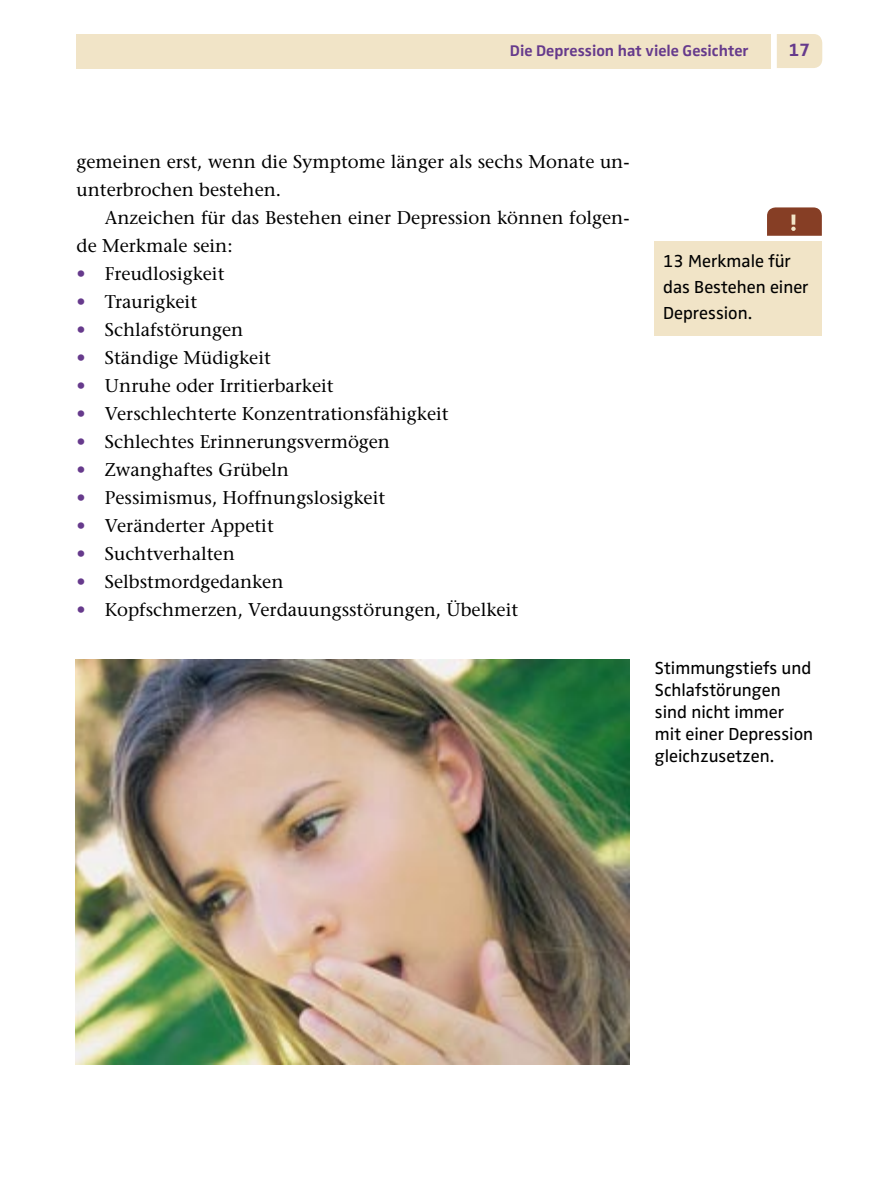
<style>
.page{position:relative;width:879px;height:1191px;background:#fff}
.page>*{position:absolute;margin:0;border:0;box-sizing:border-box;transform-origin:0 0}
.t1{font:18.4px/28px "Stone Serif";color:#000}
.t2{font:700 18.4px "Zwo Pro";color:#663a8c}
.t3{font:18px/22px "Zwo Pro";color:#000}
.t4{font:700 16px "Zwo Pro";color:#663a8c}
.s1{color:#663a8c}
</style>
<div class="page">
<div style="left:77px;top:34px;width:694px;height:34px;background:#f1e4c7"></div>
<div style="left:777px;top:34px;width:45px;height:34px;background:#f1e4c7"></div>
<div style="left:654px;top:241px;width:168px;height:95px;background:#f1e4c7"></div>
<svg style="left:767px;top:207px;width:55px;height:29px;background:#8e4c34"></svg>
<img style="left:75px;top:659px;width:554px;height:405px">
<p class="t4" style="left:510px;top:41px;width:240px">Die Depression hat viele Gesichter</p>
<p class="t2" style="left:789px;top:39px;width:23px">17</p>
<p class="t1" style="left:77px;top:148px;width:554px">gemeinen erst, wenn die Symptome länger als sechs Monate un&shy;unterbrochen bestehen.</p>
<p class="t1" style="left:77px;top:204px;width:554px;text-indent:28px">Anzeichen für das Bestehen einer Depression können folgen&shy;de Merkmale sein:</p>
<p class="t1" style="left:77px;top:260px;width:149px"><span class="s1">•</span> Freudlosigkeit</p>
<p class="t1" style="left:77px;top:288px;width:122px"><span class="s1">•</span> Traurigkeit</p>
<p class="t1" style="left:77px;top:316px;width:168px"><span class="s1">•</span> Schlafstörungen</p>
<p class="t1" style="left:77px;top:344px;width:196px"><span class="s1">•</span> Ständige Müdigkeit</p>
<p class="t1" style="left:77px;top:372px;width:259px"><span class="s1">•</span> Unruhe oder Irritierbarkeit</p>
<p class="t1" style="left:77px;top:400px;width:373px"><span class="s1">•</span> Verschlechterte Konzentrationsfähigkeit</p>
<p class="t1" style="left:77px;top:428px;width:315px"><span class="s1">•</span> Schlechtes Erinnerungsvermögen</p>
<p class="t1" style="left:77px;top:456px;width:214px"><span class="s1">•</span> Zwanghaftes Grübeln</p>
<p class="t1" style="left:77px;top:484px;width:310px"><span class="s1">•</span> Pessimismus, Hoffnungslosigkeit</p>
<p class="t1" style="left:77px;top:512px;width:199px"><span class="s1">•</span> Veränderter Appetit</p>
<p class="t1" style="left:77px;top:540px;width:160px"><span class="s1">•</span> Suchtverhalten</p>
<p class="t1" style="left:77px;top:568px;width:208px"><span class="s1">•</span> Selbstmordgedanken</p>
<p class="t1" style="left:77px;top:596px;width:443px"><span class="s1">•</span> Kopfschmerzen, Verdauungsstörungen, Übelkeit</p>
<p class="t3" style="left:663px;top:248px;width:147px;line-height:26px">13 Merkmale für das Bestehen einer<br>Depression.</p>
<p class="t3" style="left:655px;top:657px;width:160px">Stimmungstiefs und<br>Schlafstörungen sind nicht immer mit einer Depression gleichzusetzen.</p>
</div>
